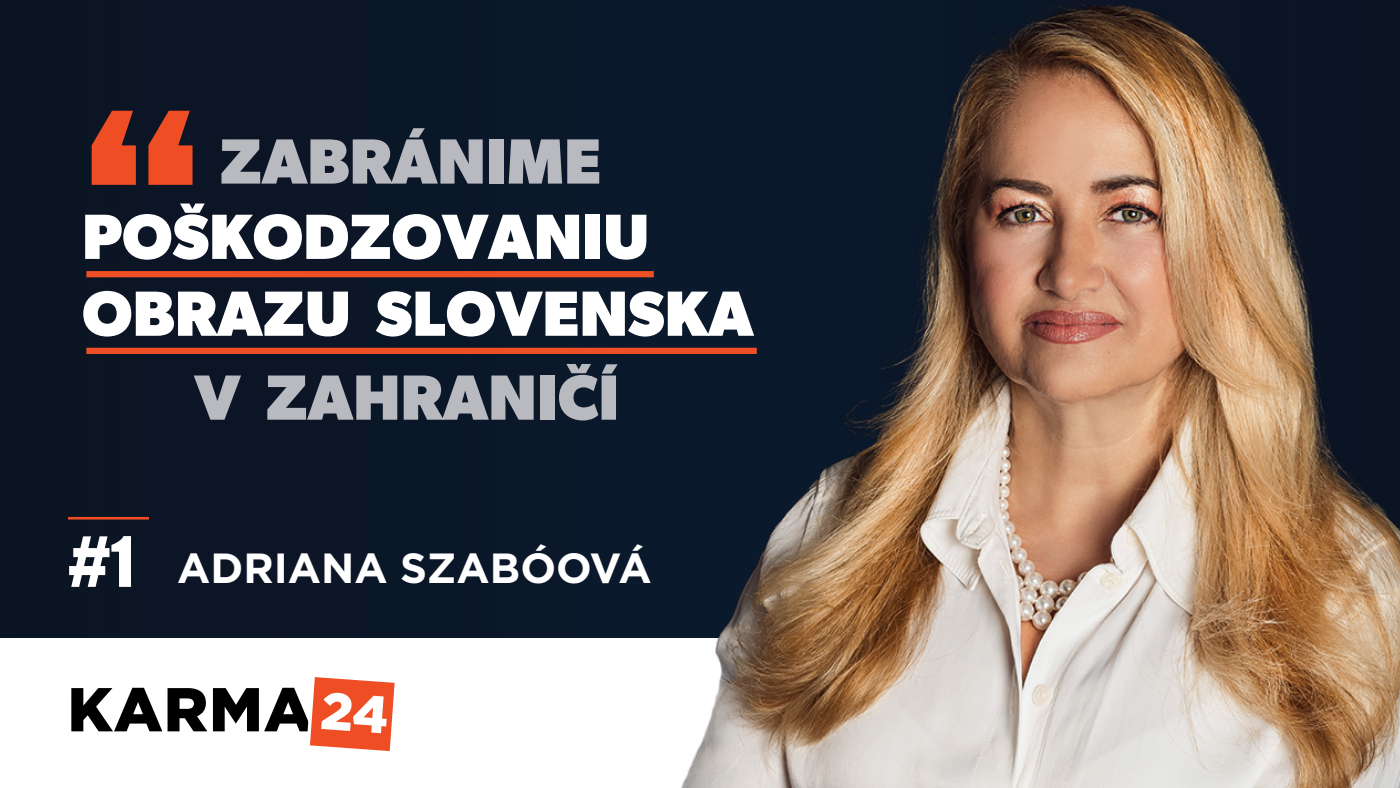
<style>
.page{position:relative;width:1400px;height:788px;background:#fff}
.page>*{position:absolute;margin:0;border:0;box-sizing:border-box;transform-origin:0 0}
.t1{font:800 279.39px "Alternate Gothic ATF";color:#ef4e24}
.t2{font:700 64.05px/76.8px "Gibson";color:#fff}
.t3{font:700 64.05px "Gibson";color:#b9b9c0}
.t4{font:900 61.77px "Gotham";letter-spacing:.015em;color:#000}
.t5{font:700 42.09px "Gotham";color:#fff}
.s1{font-family:"Alternate Gothic ATF";font-weight:800;font-size:70.61px}
</style>
<div class="page">
<div style="left:0;top:0;width:419px;height:637px;background:#0b1525"></div>
<div style="left:86px;top:271px;width:568px;height:6px;background:#ef4f25"></div>
<div style="left:86px;top:348px;width:671px;height:6px;background:#ef4f25"></div>
<hr style="left:68px;top:517px;width:81px;height:2px;background:#ef4e24">
<img style="left:419px;top:0;width:981px;height:788px">
<svg style="left:310px;top:677px;width:85px;height:74px;background:#f1643f"></svg>
<h1 class="t1" style="left:85px;top:37px;width:117px">“</h1>
<p class="t2" style="left:82px;top:197px;width:673px">POŠKODZOVANIU<br>OBRAZU SLOVENSKA</p>
<p class="t3" style="left:194px;top:359px;width:426px">V ZAHRANIČÍ</p>
<p class="t3" style="left:220px;top:123px;width:383px">ZABRÁNIME</p>
<p class="t5" style="left:68px;top:540px;width:585px"><span class="s1">#1</span> ADRIANA SZABÓOVÁ</p>
<p class="t4" style="left:68px;top:666px;width:247px">KARMA</p>
</div>
